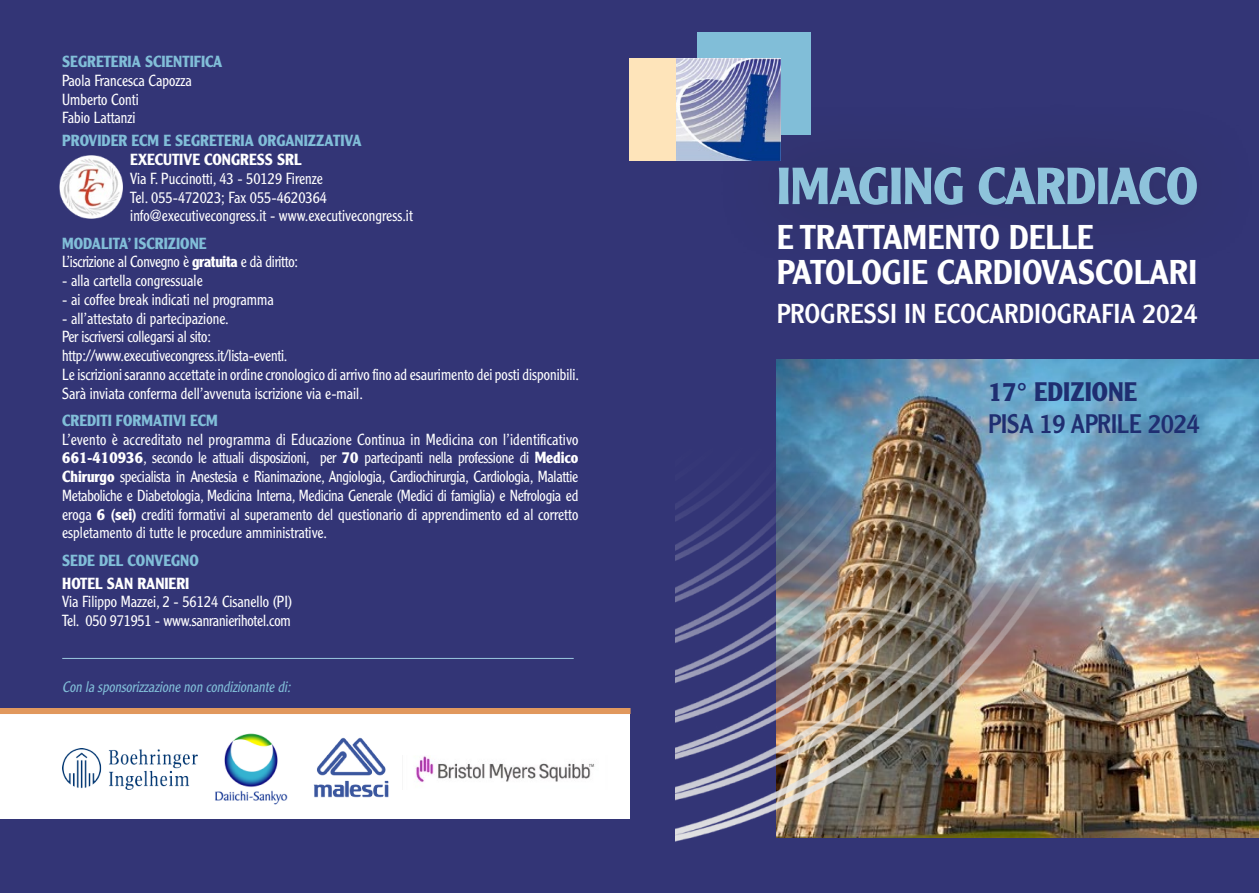
<style>
.page{position:relative;width:1259px;height:893px;background:#fff}
.page>*{position:absolute;margin:0;border:0;box-sizing:border-box;transform-origin:0 0}
.TESTO_PROGRAMMA{font:700 51px "Clearface Gothic LH";letter-spacing:-.01em;color:#8ec3db}
.TESTO_PROGRAMMA-2{font:500 33.6px "Clearface Gothic LH";color:#fff}
.TESTO_PROGRAMMA-3{font:26.85px "Clearface Gothic LH";color:#fff}
.TESTO_PROGRAMMA-4{font:26.25px "Clearface Gothic LH";letter-spacing:-.015em;color:#1f2e71}
.TESTO_PROGRAMMA-5{font:700 26.25px "Clearface Gothic LH";color:#1f2e71}
.TESTO_PROGRAMMA-6{font:300 15.75px/18.8px "Clearface Gothic LH";color:#fff;scale:.95 1}
.TESTO_PROGRAMMA-7{font:700 15.75px "Clearface Gothic LH";color:#81bed8;scale:.95 1}
.TESTO_PROGRAMMA-8{font:300 15.75px "Clearface Gothic LH";letter-spacing:-.02em;color:#fff;scale:.95 1}
.TESTO_PROGRAMMA-9{font:700 15.75px "Clearface Gothic LH";color:#fff;scale:.95 1}
.TESTO_PROGRAMMA-10{font:italic 300 15px "Clearface Gothic LH";color:#81bed8;scale:.95 1}
.s1{font-weight:700}
</style>
<div class="page">
<div style="left:0;top:0;width:629px;height:893px;background:#333576"></div>
<div style="left:629px;top:0;width:630px;height:893px;background:#333576"></div>
<img style="left:776px;top:359px;width:483px;height:479px">
<img style="left:675px;top:398px;width:406px;height:444px">
<div style="left:710px;top:98px;width:549px;height:176px;background:#323472"></div>
<div style="left:697px;top:33px;width:113px;height:102px;background:#81bed8"></div>
<img style="left:676px;top:59px;width:104px;height:101px">
<div style="left:629px;top:59px;width:47px;height:102px;background:#fee4ba"></div>
<div style="left:0;top:708px;width:629px;height:111px;background:#fff"></div>
<div style="left:0;top:708px;width:630px;height:6px;background:#e1985d"></div>
<hr style="left:62px;top:658px;width:512px;height:1px;background:#9bc9df">
<img style="left:59px;top:155px;width:64px;height:64px">
<img style="left:215px;top:733px;width:72px;height:72px">
<img style="left:62px;top:748px;width:136px;height:41px">
<img style="left:313px;top:737px;width:76px;height:61px">
<img style="left:415px;top:756px;width:180px;height:27px">
<p class="TESTO_PROGRAMMA-7" style="left:62px;top:52px;width:170px">SEGRETERIA SCIENTIFICA</p>
<p class="TESTO_PROGRAMMA-6" style="left:62px;top:71px;width:138px">Paola Francesca Capozza</p>
<p class="TESTO_PROGRAMMA-6" style="left:62px;top:90px;width:82px">Umberto Conti</p>
<p class="TESTO_PROGRAMMA-6" style="left:62px;top:108px;width:79px">Fabio Lattanzi</p>
<p class="TESTO_PROGRAMMA-7" style="left:62px;top:132px;width:317px">PROVIDER ECM E SEGRETERIA ORGANIZZATIVA</p>
<p class="TESTO_PROGRAMMA-9" style="left:130px;top:150px;width:182px">EXECUTIVE CONGRESS SRL</p>
<p class="TESTO_PROGRAMMA-6" style="left:130px;top:169px;width:204px">Via F. Puccinotti, 43 - 50129 Firenze</p>
<p class="TESTO_PROGRAMMA-6" style="left:130px;top:188px;width:209px">Tel. 055-472023; Fax 055-4620364</p>
<p class="TESTO_PROGRAMMA-6" style="left:130px;top:206px;width:299px">info@executivecongress.it - www.executivecongress.it</p>
<p class="TESTO_PROGRAMMA-7" style="left:62px;top:234px;width:153px">MODALITA’ ISCRIZIONE</p>
<p class="TESTO_PROGRAMMA-8" style="left:62px;top:252px;width:250px">L’iscrizione al Convegno è <span class="s1">gratuita</span> e dà diritto:</p>
<p class="TESTO_PROGRAMMA-6" style="left:62px;top:271px;width:149px">- alla cartella congressuale</p>
<p class="TESTO_PROGRAMMA-6" style="left:62px;top:290px;width:224px">- ai coffee break indicati nel programma</p>
<p class="TESTO_PROGRAMMA-6" style="left:62px;top:309px;width:177px">- all’attestato di partecipazione.</p>
<p class="TESTO_PROGRAMMA-6" style="left:62px;top:327px;width:158px">Per iscriversi collegarsi al sito:</p>
<p class="TESTO_PROGRAMMA-6" style="left:62px;top:346px;width:239px">http://www.executivecongress.it/lista-eventi.</p>
<p class="TESTO_PROGRAMMA-6" style="left:62px;top:365px;width:545px">Le iscrizioni saranno accettate in ordine cronologico di arrivo fino ad esaurimento dei posti disponibili.<br>Sarà inviata conferma dell’avvenuta iscrizione via e-mail.</p>
<p class="TESTO_PROGRAMMA-7" style="left:62px;top:411px;width:165px">CREDITI FORMATIVI ECM</p>
<p class="TESTO_PROGRAMMA-6" style="left:62px;top:430px;width:545px;text-align:justify">L’evento è accreditato nel programma di Educazione Continua in Medicina con l’identificativo <span class="s1">661-410936</span>, secondo le attuali disposizioni, per <span class="s1">70</span> partecipanti nella professione di <span class="s1">Medico Chirurgo</span> specialista in Anestesia e Rianimazione, Angiologia, Cardiochirurgia, Cardiologia, Malattie Metaboliche e Diabetologia, Medicina Interna, Medicina Generale (Medici di famiglia) e Nefrologia ed eroga <span class="s1">6 (sei)</span> crediti formativi al superamento del questionario di apprendimento ed al corretto espletamento di tutte le procedure amministrative.</p>
<p class="TESTO_PROGRAMMA-7" style="left:62px;top:551px;width:145px">SEDE DEL CONVEGNO</p>
<p class="TESTO_PROGRAMMA-9" style="left:62px;top:574px;width:135px">HOTEL SAN RANIERI</p>
<p class="TESTO_PROGRAMMA-6" style="left:62px;top:592px;width:243px">Via Filippo Mazzei, 2 - 56124 Cisanello (PI)</p>
<p class="TESTO_PROGRAMMA-6" style="left:62px;top:611px;width:242px">Tel. 050 971951 - www.sanranierihotel.com</p>
<p class="TESTO_PROGRAMMA-10" style="left:62px;top:678px;width:245px">Con la sponsorizzazionenon condizionantedi:</p>
<p class="TESTO_PROGRAMMA" style="left:776px;top:156px;width:423px">IMAGING CARDIACO</p>
<p class="TESTO_PROGRAMMA-2" style="left:776px;top:216px;width:318px">E TRATTAMENTO DELLE</p>
<p class="TESTO_PROGRAMMA-2" style="left:776px;top:251px;width:422px">PATOLOGIE CARDIOVASCOLARI</p>
<p class="TESTO_PROGRAMMA-3" style="left:776px;top:297px;width:422px">PROGRESSI IN ECOCARDIOGRAFIA 2024</p>
<p class="TESTO_PROGRAMMA-5" style="left:988px;top:376px;width:150px">17° EDIZIONE</p>
<p class="TESTO_PROGRAMMA-4" style="left:988px;top:408px;width:213px">PISA 19 APRILE 2024</p>
</div>
